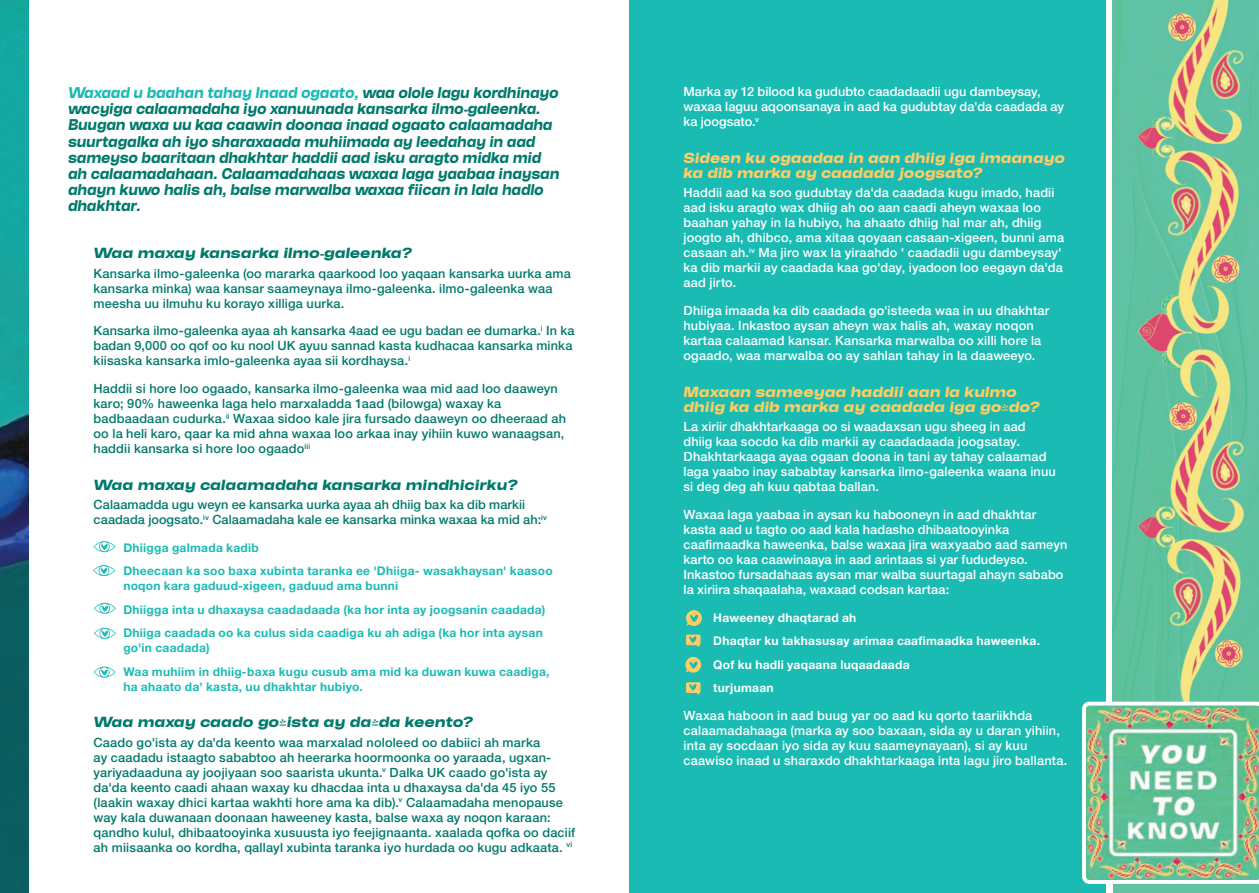
<style>
.page{position:relative;width:1259px;height:893px;background:#fff}
.page>*{position:absolute;margin:0;border:0;box-sizing:border-box;transform-origin:0 0}
.t1{font:13.5px/16.2px "FONTSPRINGDEMO Herokid Italic Semi Bold Wide";letter-spacing:-.02em;color:#017a6b}
.Body_9_5pt_-_medium{font:500 12.75px/15px "Helvetica Neue LT Std";letter-spacing:.015em;color:#fff}
.Body_9_5pt_-_medium-2{font:500 12.75px/15px "Helvetica Neue LT Std";letter-spacing:.015em;color:#017a6b}
.Subheader_9_5pt_-_ye{font:12.75px/15.3px "FONTSPRINGDEMO Herokid Italic Sm Bold Expanded";color:#fecd63}
.Subheader_9_5pt_-_ye-2{font:12.75px "FONTSPRINGDEMO Herokid Italic Sm Bold Expanded";color:#017a6b}
.Bold_bullets_9_5pt{font:700 12px/15px "Helvetica Neue LT Std";letter-spacing:.025em;color:#1abbb3}
.Bold_bullets_9_5pt-2{font:700 12px "Helvetica Neue LT Std";letter-spacing:.025em;color:#fff}
.s1{color:#1abbb3}
.s2{font-family:"Arial";font-weight:700}
</style>
<div class="page">
<div style="left:629px;top:0;width:477px;height:893px;background:#1abbb3"></div>
<img style="left:1112px;top:0;width:147px;height:702px">
<svg style="left:94px;top:541px;width:22px;height:11px"></svg>
<svg style="left:93px;top:565px;width:22px;height:11px"></svg>
<svg style="left:94px;top:603px;width:22px;height:11px"></svg>
<svg style="left:94px;top:628px;width:22px;height:11px"></svg>
<svg style="left:94px;top:666px;width:22px;height:12px"></svg>
<svg style="left:686px;top:610px;width:16px;height:16px"></svg>
<svg style="left:685px;top:657px;width:16px;height:16px"></svg>
<svg style="left:686px;top:635px;width:14px;height:12px"></svg>
<svg style="left:686px;top:682px;width:14px;height:13px"></svg>
<img style="left:0;top:0;width:28px;height:893px">
<img style="left:1082px;top:702px;width:177px;height:182px">
<p class="t1" style="left:68px;top:86px;width:493px"><span class="s1">Waxaad u baahan tahay Inaad ogaato,</span> waa olole lagu kordhinayo wacyiga calaamadaha iyo xanuunada kansarka ilmo<span class="s2">-</span>galeenka.<br>Buugan waxa uu kaa caawin doonaa inaad ogaato calaamadaha suurtagalka ah iyo sharaxaada muhiimada ay leedahay in aad sameyso baaritaan dhakhtar haddii aad isku aragto midka mid ah calaamadahaan. Calaamadahaas waxaa laga yaabaa inaysan ahayn kuwo halis ah, balse marwalba waxaa fiican in lala hadlo dhakhtar.</p>
<p class="Body_9_5pt_-_medium" style="left:683px;top:84px;width:382px">Marka ay 12 bilood ka gudubto caadadaadii ugu dambeysay, waxaa laguu aqoonsanaya in aad ka gudubtay da'da caadada ay ka joogsato.<sup>v</sup></p>
<p class="Subheader_9_5pt_-_ye" style="left:683px;top:151px;width:383px">Sideen ku ogaadaa in aan dhiig iga imaanayo ka dib marka ay caadada joogsato?</p>
<p class="Body_9_5pt_-_medium" style="left:683px;top:185px;width:382px">Haddii aad ka soo gudubtay da'da caadada kugu imado, hadii aad isku aragto wax dhiig ah oo aan caadi aheyn waxaa loo baahan yahay in la hubiyo, ha ahaato dhiig hal mar ah, dhiig joogto ah, dhibco, ama xitaa qoyaan casaan-xigeen, bunni ama casaan ah.<sup>iv</sup> Ma jiro wax la yiraahdo ' caadadii ugu dambeysay' ka dib markii ay caadada kaa go'day, iyadoon loo eegayn da'da aad jirto.</p>
<p class="Body_9_5pt_-_medium" style="left:683px;top:303px;width:367px">Dhiiga imaada ka dib caadada go'isteeda waa in uu dhakhtar hubiyaa. Inkastoo aysan aheyn wax halis ah, waxay noqon kartaa calaamad kansar. Kansarka marwalba oo xilli hore la ogaado, waa marwalba oo ay sahlan tahay in la daaweeyo.</p>
<p class="Subheader_9_5pt_-_ye" style="left:683px;top:385px;width:358px">Maxaan sameeyaa haddii aan la kulmo dhiig ka dib marka ay caadada iga go'do?</p>
<p class="Body_9_5pt_-_medium" style="left:683px;top:419px;width:374px">La xiriir dhakhtarkaaga oo si waadaxsan ugu sheeg in aad dhiig kaa socdo ka dib markii ay caadadaada joogsatay.<br>Dhakhtarkaaga ayaa ogaan doona in tani ay tahay calaamad laga yaabo inay sababtay kansarka ilmo-galeenka waana inuu si deg deg ah kuu qabtaa ballan.</p>
<p class="Body_9_5pt_-_medium" style="left:683px;top:507px;width:385px">Waxaa laga yaabaa in aysan ku habooneyn in aad dhakhtar kasta aad u tagto oo aad kala hadasho dhibaatooyinka caafimaadka haweenka, balse waxaa jira waxyaabo aad sameyn karto oo kaa caawinaaya in aad arintaas si yar fududeyso.<br>Inkastoo fursadahaas aysan mar walba suurtagal ahayn sababo la xiriira shaqaalaha, waxaad codsan kartaa:</p>
<p class="Bold_bullets_9_5pt-2" style="left:713px;top:610px;width:145px">Haweeney dhaqtarad ah</p>
<p class="Bold_bullets_9_5pt-2" style="left:713px;top:634px;width:328px">Dhaqtar ku takhasusay arimaa caafimaadka haweenka.</p>
<p class="Bold_bullets_9_5pt-2" style="left:713px;top:657px;width:198px">Qof ku hadli yaqaana luqaadaada</p>
<p class="Bold_bullets_9_5pt-2" style="left:713px;top:681px;width:62px">turjumaan</p>
<p class="Body_9_5pt_-_medium" style="left:683px;top:708px;width:385px">Waxaa haboon in aad buug yar oo aad ku qorto taariikhda calaamadahaaga (marka ay soo baxaan, sida ay u daran yihiin, inta ay socdaan iyo sida ay kuu saameynayaan), si ay kuu caawiso inaad u sharaxdo dhakhtarkaaga inta lagu jiro ballanta.</p>
<p class="Subheader_9_5pt_-_ye-2" style="left:94px;top:248px;width:320px">Waa maxay kansarka ilmo<span class="s2">-</span>galeenka?</p>
<p class="Body_9_5pt_-_medium-2" style="left:94px;top:265px;width:479px">Kansarka ilmo-galeenka (oo mararka qaarkood loo yaqaan kansarka uurka ama kansarka minka) waa kansar saameynaya ilmo-galeenka. ilmo-galeenka waa meesha uu ilmuhu ku korayo xilliga uurka.</p>
<p class="Body_9_5pt_-_medium-2" style="left:94px;top:323px;width:482px">Kansarka ilmo-galeenka ayaa ah kansarka 4aad ee ugu badan ee dumarka.<sup>i</sup> In ka badan 9,000 oo qof oo ku nool UK ayuu sannad kasta kudhacaa kansarka minka kiisaska kansarka imlo-galeenka ayaa sii kordhaysa.<sup>i</sup></p>
<p class="Body_9_5pt_-_medium-2" style="left:94px;top:381px;width:474px">Haddii si hore loo ogaado, kansarka ilmo-galeenka waa mid aad loo daaweyn karo; 90% haweenka laga helo marxaladda 1aad (bilowga) waxay ka badbaadaan cudurka.<sup>ii</sup> Waxaa sidoo kale jira fursado daaweyn oo dheeraad ah oo la heli karo, qaar ka mid ahna waxaa loo arkaa inay yihiin kuwo wanaagsan, haddii kansarka si hore loo ogaado<sup>iii</sup></p>
<p class="Subheader_9_5pt_-_ye-2" style="left:94px;top:479px;width:426px">Waa maxay calaamadaha kansarka mindhicirku?</p>
<p class="Body_9_5pt_-_medium-2" style="left:94px;top:497px;width:455px">Calaamadda ugu weyn ee kansarka uurka ayaa ah dhiig bax ka dib markii caadada joogsato.<sup>iv</sup> Calaamadaha kale ee kansarka minka waxaa ka mid ah:<sup>iv</sup></p>
<p class="Bold_bullets_9_5pt" style="left:123px;top:540px;width:137px">Dhiigga galmada kadib</p>
<p class="Bold_bullets_9_5pt" style="left:123px;top:563px;width:431px">Dheecaan ka soo baxa xubinta taranka ee 'Dhiiga- wasakhaysan' kaasoo noqon kara gaduud-xigeen, gaduud ama bunni</p>
<p class="Bold_bullets_9_5pt" style="left:123px;top:602px;width:424px">Dhiigga inta u dhaxaysa caadadaada (ka hor inta ay joogsanin caadada)</p>
<p class="Bold_bullets_9_5pt" style="left:123px;top:625px;width:421px">Dhiiga caadada oo ka culus sida caadiga ku ah adiga (ka hor inta aysan go'in caadada)</p>
<p class="Bold_bullets_9_5pt" style="left:123px;top:664px;width:428px">Waa muhiim in dhiig-baxa kugu cusub ama mid ka duwan kuwa caadiga, ha ahaato da' kasta, uu dhakhtar hubiyo.</p>
<p class="Subheader_9_5pt_-_ye-2" style="left:94px;top:717px;width:381px">Waa maxay caado go'ista ay da'da keento?</p>
<p class="Body_9_5pt_-_medium-2" style="left:94px;top:734px;width:483px">Caado go'ista ay da'da keento waa marxalad nololeed oo dabiici ah marka<br>ay caadadu istaagto sababtoo ah heerarka hoormoonka oo yaraada, ugxan&shy;yariyadaaduna ay joojiyaan soo saarista ukunta.<sup>v</sup> Dalka UK caado go'ista ay da'da keento caadi ahaan waxay ku dhacdaa inta u dhaxaysa da'da 45 iyo 55 (laakin waxay dhici kartaa wakhti hore ama ka dib).<sup>v</sup> Calaamadaha menopause way kala duwanaan doonaan haweeney kasta, balse waxa ay noqon karaan: qandho kulul, dhibaatooyinka xusuusta iyo feejignaanta. xaalada qofka oo daciif ah miisaanka oo kordha, qallayl xubinta taranka iyo hurdada oo kugu adkaata. <sup>vi</sup></p>
</div>
